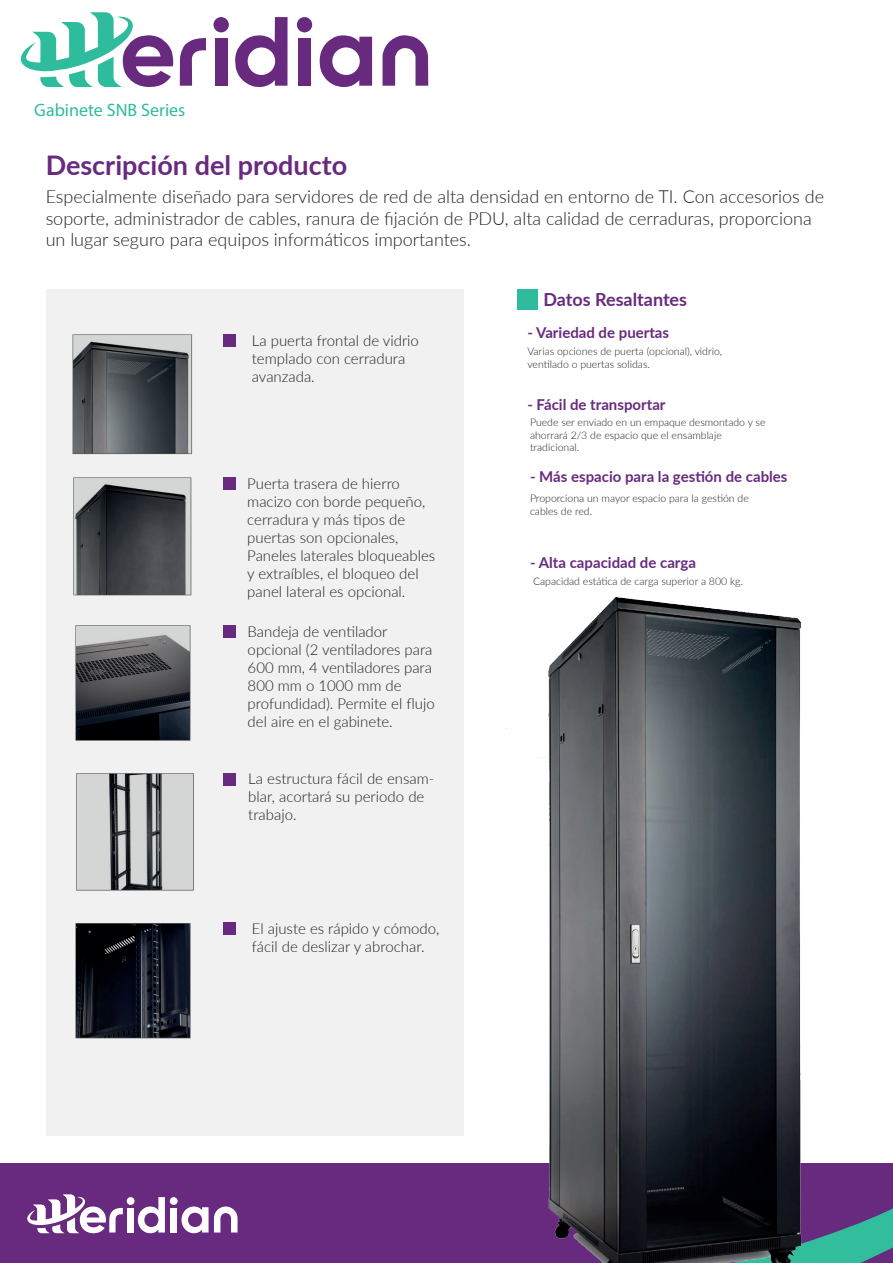
<style>
.page{position:relative;width:893px;height:1263px;background:#fff}
.page>*{position:absolute;margin:0;border:0;box-sizing:border-box;transform-origin:0 0}
.t1{font:700 27px "Lato";color:#682a7e}
.t2{font:300 18px/21.6px "Lato";color:#231f20}
.t3{font:18px "Myriad Pro";color:#2fbc9c}
.t4{font:700 18px "Lato";color:#682a7e}
.t5{font:300 15px/18px "Lato";color:#231f20}
.t6{font:700 15px "Lato";color:#682a7e}
.t7{font:300 10.5px/12.6px "Lato";color:#231f20}
</style>
<div class="page">
<svg style="left:180px;top:38px;width:26px;height:48px"></svg>
<div style="left:215px;top:38px;width:12px;height:48px;background:#682a7e"></div>
<div style="left:213px;top:17px;width:16px;height:15px;background:#682a7e;border-radius:50%"></div>
<svg style="left:235px;top:17px;width:53px;height:70px"></svg>
<div style="left:298px;top:38px;width:13px;height:48px;background:#682a7e"></div>
<div style="left:297px;top:17px;width:15px;height:15px;background:#682a7e;border-radius:50%"></div>
<svg style="left:319px;top:35px;width:53px;height:53px"></svg>
<svg style="left:383px;top:35px;width:45px;height:51px"></svg>
<svg style="left:20px;top:12px;width:154px;height:75px"></svg>
<div style="left:248px;top:47px;width:27px;height:28px;background:#fff;border-radius:50%"></div>
<div style="left:332px;top:47px;width:28px;height:28px;background:#fff;border-radius:50%"></div>
<div style="left:46px;top:289px;width:417px;height:846px;background:#f0f1f0"></div>
<div style="left:224px;top:335px;width:12px;height:12px;background:#682a7e"></div>
<div style="left:224px;top:478px;width:12px;height:12px;background:#682a7e"></div>
<div style="left:224px;top:625px;width:12px;height:12px;background:#682a7e"></div>
<div style="left:223px;top:773px;width:12px;height:12px;background:#682a7e"></div>
<div style="left:517px;top:289px;width:20px;height:21px;background:#2fbc9c"></div>
<img style="left:73px;top:335px;width:120px;height:120px">
<img style="left:73px;top:478px;width:118px;height:118px">
<img style="left:75px;top:626px;width:116px;height:115px">
<img style="left:77px;top:773px;width:116px;height:117px">
<img style="left:75px;top:923px;width:116px;height:115px">
<div style="left:224px;top:923px;width:12px;height:12px;background:#682a7e"></div>
<div style="left:0;top:1164px;width:893px;height:99px;background:#682a7e"></div>
<svg style="left:27px;top:1194px;width:211px;height:39px"></svg>
<svg style="left:859px;top:1163px;width:34px;height:100px"></svg>
<img style="left:506px;top:597px;width:353px;height:666px">
<p class="t3" style="left:34px;top:99px;width:153px">Gabinete SNB Series</p>
<h1 class="t1" style="left:46px;top:145px;width:303px">Descripción del producto</h1>
<p class="t2" style="left:46px;top:185px;width:780px">Especialmente diseñado para servidores de red de alta densidad en entorno de TI. Con accesorios de soporte, administrador de cables, ranura de fijación de PDU, alta calidad de cerraduras, proporciona un lugar seguro para equipos informáticos importantes.</p>
<p class="t5" style="left:252px;top:331px;width:169px">La puerta frontal de vidrio templado con cerradura avanzada.</p>
<p class="t5" style="left:247px;top:474px;width:189px">Puerta trasera de hierro macizo con borde pequeño, cerradura y más tipos de puertas son opcionales,<br>Paneles laterales bloqueables y extraíbles, el bloqueo del panel lateral es opcional.</p>
<p class="t5" style="left:248px;top:622px;width:189px">Bandeja de ventilador opcional (2 ventiladores para<br>600 mm, 4 ventiladores para<br>800 mm o 1000 mm de profundidad). Permite el flujo del aire en el gabinete.</p>
<p class="t5" style="left:248px;top:769px;width:188px">La estructura fácil de ensam&shy;blar, acortará su periodo de trabajo.</p>
<p class="t5" style="left:252px;top:919px;width:189px">El ajuste es rápido y cómodo, fácil de deslizar y abrochar.</p>
<p class="t4" style="left:543px;top:286px;width:145px">Datos Resaltantes</p>
<p class="t6" style="left:527px;top:322px;width:143px">- Variedad de puertas</p>
<p class="t7" style="left:527px;top:345px;width:196px">Varias opciones de puerta (opcional), vidrio, ventilado o puertas solidas.</p>
<p class="t6" style="left:527px;top:394px;width:140px">- Fácil de transportar</p>
<p class="t7" style="left:530px;top:416px;width:237px">Puede ser enviado en un empaque desmontado y se ahorrará 2/3 de espacio que el ensamblaje tradicional.</p>
<p class="t6" style="left:530px;top:465px;width:259px">- Más espacio para la gestión de cables</p>
<p class="t7" style="left:530px;top:492px;width:220px">Proporciona un mayor espacio para la gestión de cables de red.</p>
<p class="t6" style="left:530px;top:551px;width:167px">- Alta capacidad de carga</p>
<p class="t7" style="left:533px;top:574px;width:211px">Capacidad estática de carga superior a 800 kg.</p>
</div>
